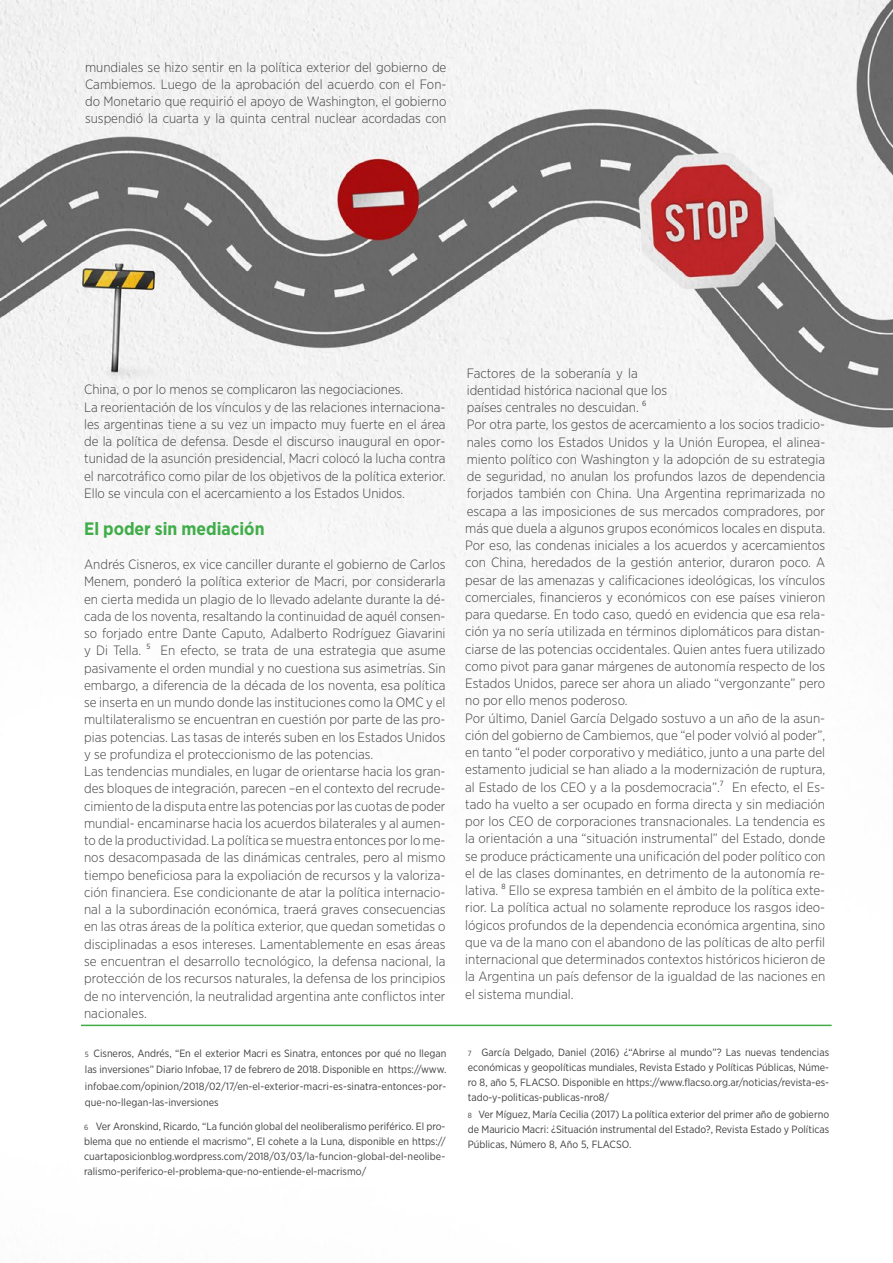
<style>
.page{position:relative;width:893px;height:1263px;background:#fff}
.page>*{position:absolute;margin:0;border:0;box-sizing:border-box;transform-origin:0 0}
.t1{font:700 18px "Gotham Narrow";color:#41ad49}
.t2{font:300 13.5px/17.2px "Gotham Narrow";color:#414042}
.t3{font:10.5px/15px "Gotham Narrow";color:#414042;text-align:justify}
.s1{font-size:7.5px}
</style>
<div class="page">
<img style="left:0;top:0;width:893px;height:1027px">
<hr style="left:81px;top:1025px;width:751px;height:1px;background:#41ad49">
<p class="t2" style="left:85px;top:58px;width:363px;text-align:justify">mundiales se hizo sentir en la política exterior del gobierno de Cambiemos. Luego de la aprobación del acuerdo con el Fon&shy;do Monetario que requirió el apoyo de Washington, el gobierno suspendió la cuarta y la quinta central nuclear acordadas con</p>
<p class="t2" style="left:84px;top:381px;width:363px">China, o por lo menos se complicaron las negociaciones.<br>La reorientación de los vínculos y de las relaciones internaciona&shy;les argentinas tiene a su vez un impacto muy fuerte en el área de la política de defensa. Desde el discurso inaugural en opor&shy;tunidad de la asunción presidencial, Macri colocó la lucha contra el narcotráfico como pilar de los objetivos de la política exterior.<br>Ello se vincula con el acercamiento a los Estados Unidos.</p>
<h1 class="t1" style="left:84px;top:517px;width:182px">El poder sin mediación</h1>
<p class="t2" style="left:84px;top:555px;width:363px">Andrés Cisneros, ex vice canciller durante el gobierno de Carlos Menem, ponderó la política exterior de Macri, por considerarla en cierta medida un plagio de lo llevado adelante durante la dé&shy;cada de los noventa, resaltando la continuidad de aquél consen&shy;so forjado entre Dante Caputo, Adalberto Rodríguez Giavarini y Di Tella. <sup>5</sup> En efecto, se trata de una estrategia que asume pasivamente el orden mundial y no cuestiona sus asimetrías. Sin embargo, a diferencia de la década de los noventa, esa política se inserta en un mundo donde las instituciones como la OMC y el multilateralismo se encuentran en cuestión por parte de las pro&shy;pias potencias. Las tasas de interés suben en los Estados Unidos y se profundiza el proteccionismo de las potencias.<br>Las tendencias mundiales, en lugar de orientarse hacia los gran&shy;des bloques de integración, parecen –en el contexto del recrude&shy;cimiento de la disputa entre las potencias por las cuotas de poder mundial- encaminarse hacia los acuerdos bilaterales y al aumen&shy;to de la productividad. La política se muestra entonces por lo me&shy;nos desacompasada de las dinámicas centrales, pero al mismo tiempo beneficiosa para la expoliación de recursos y la valoriza&shy;ción financiera. Ese condicionante de atar la política internacio&shy;nal a la subordinación económica, traerá graves consecuencias en las otras áreas de la política exterior, que quedan sometidas o disciplinadas a esos intereses. Lamentablemente en esas áreas se encuentran el desarrollo tecnológico, la defensa nacional, la protección de los recursos naturales, la defensa de los principios de no intervención, la neutralidad argentina ante conflictos inter nacionales.</p>
<p class="t3" style="left:85px;top:1044px;width:363px;line-height:16.5px"><span class="s1">5</span> Cisneros, Andrés, “En el exterior Macri es Sinatra, entonces por qué no llegan las inversiones” Diario Infobae, 17 de febrero de 2018. Disponible en https://www. infobae.com/opinion/2018/02/17/en-el-exterior-macri-es-sinatra-entonces-por&shy;que-no-llegan-las-inversiones</p>
<p class="t3" style="left:84px;top:1119px;width:363px"><span class="s1">6</span> Ver Aronskind, Ricardo, “La función global del neoliberalismo periférico. El pro&shy;blema que no entiende el macrismo”, El cohete a la Luna, disponible en https:// cuartaposicionblog.wordpress.com/2018/03/03/la-funcion-global-del-neolibe&shy;ralismo-periferico-el-problema-que-no-entiende-el-macrismo/</p>
<p class="t2" style="left:465px;top:364px;width:362px">Factores de la soberanía y la<br>identidad histórica nacional que los<br>países centrales no descuidan. <sup>6<br></sup>Por otra parte, los gestos de acercamiento a los socios tradicio&shy;nales como los Estados Unidos y la Unión Europea, el alinea&shy;miento político con Washington y la adopción de su estrategia de seguridad, no anulan los profundos lazos de dependencia forjados también con China. Una Argentina reprimarizada no escapa a las imposiciones de sus mercados compradores, por más que duela a algunos grupos económicos locales en disputa.<br>Por eso, las condenas iniciales a los acuerdos y acercamientos con China, heredados de la gestión anterior, duraron poco. A pesar de las amenazas y calificaciones ideológicas, los vínculos comerciales, financieros y económicos con ese países vinieron para quedarse. En todo caso, quedó en evidencia que esa rela&shy;ción ya no sería utilizada en términos diplomáticos para distan&shy;ciarse de las potencias occidentales. Quien antes fuera utilizado como pivot para ganar márgenes de autonomía respecto de los Estados Unidos, parece ser ahora un aliado “vergonzante” pero no por ello menos poderoso.<br>Por último, Daniel García Delgado sostuvo a un año de la asun&shy;ción del gobierno de Cambiemos, que “el poder volvió al poder”, en tanto “el poder corporativo y mediático, junto a una parte del estamento judicial se han aliado a la modernización de ruptura, al Estado de los CEO y a la posdemocracia”.<sup>7</sup> En efecto, el Es&shy;tado ha vuelto a ser ocupado en forma directa y sin mediación por los CEO de corporaciones transnacionales. La tendencia es la orientación a una “situación instrumental” del Estado, donde se produce prácticamente una unificación del poder político con el de las clases dominantes, en detrimento de la autonomía re&shy;lativa. <sup>8</sup> Ello se expresa también en el ámbito de la política exte&shy;rior. La política actual no solamente reproduce los rasgos ideo&shy;lógicos profundos de la dependencia económica argentina, sino que va de la mano con el abandono de las políticas de alto perfil internacional que determinados contextos históricos hicieron de la Argentina un país defensor de la igualdad de las naciones en el sistema mundial.</p>
<p class="t3" style="left:468px;top:1045px;width:363px"><span class="s1">7</span> García Delgado, Daniel (2016) ¿“Abrirse al mundo”? Las nuevas tendencias económicas y geopolíticas mundiales, Revista Estado y Políticas Públicas, Núme&shy;ro 8, año 5, FLACSO. Disponible en https://www.flacso.org.ar/noticias/revista-es&shy;tado-y-politicas-publicas-nro8/</p>
<p class="t3" style="left:468px;top:1106px;width:363px"><span class="s1">8</span> Ver Míguez, María Cecilia (2017) La política exterior del primer año de gobierno de Mauricio Macri: ¿Situación instrumental del Estado?, Revista Estado y Políticas Públicas, Número 8, Año 5, FLACSO.</p>
</div>
